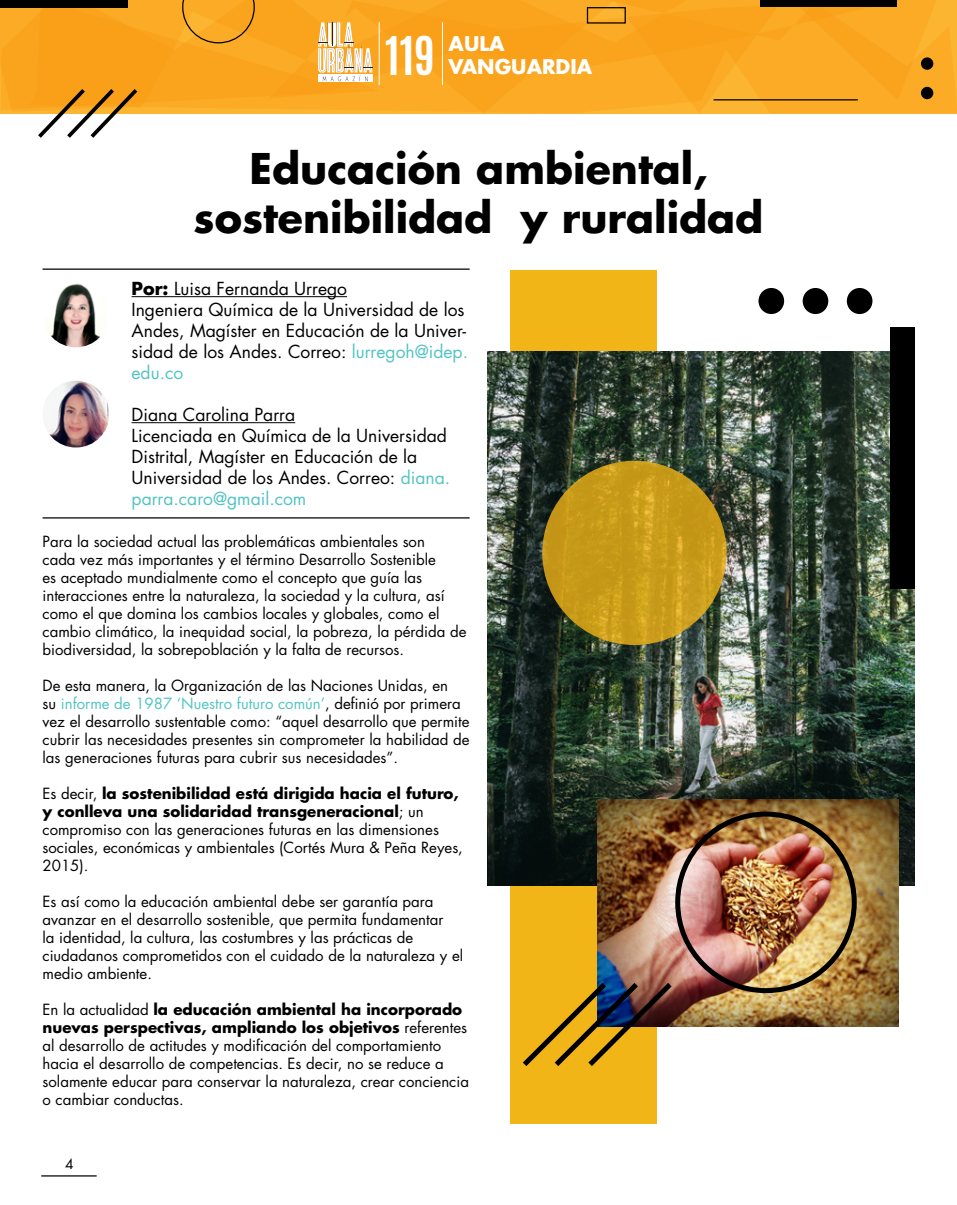
<style>
.page{position:relative;width:957px;height:1205px;background:#fff}
.page>*{position:absolute;margin:0;border:0;box-sizing:border-box;transform-origin:0 0}
.t1{font:700 44.62px "Antonio";color:#fff}
.t2{font:700 41.12px "Futura Std";color:#000}
.t3{font:700 19.75px "Futura Std";color:#fff}
.t4{font:17.5px/21px "Futura Std";color:#000}
.Parrafo_normal{font:15px/18px "Futura Std";color:#000}
.t5{font:13.75px "Futura Std";color:#000}
.s1{font-weight:700}
.s2{color:#52c3c4}
</style>
<div class="page">
<hr style="left:41px;top:1175px;width:56px;height:1px;background:#000">
<div style="left:510px;top:270px;width:146px;height:853px;background:#f2b517"></div>
<div style="left:0;top:0;width:939px;height:113px;background:#faa41d"></div>
<div style="left:921px;top:57px;width:12px;height:13px;background:#000;border-radius:50%"></div>
<div style="left:921px;top:87px;width:12px;height:12px;background:#000;border-radius:50%"></div>
<div style="left:587px;top:7px;width:39px;height:17px;border:1px solid #000"></div>
<hr style="left:713px;top:99px;width:145px;height:1px;background:#000">
<div style="left:318px;top:75px;width:54px;height:7px;background:#fff"></div>
<svg style="left:318px;top:22px;width:55px;height:59px"></svg>
<hr style="left:379px;top:22px;width:1px;height:63px;background:#fff">
<hr style="left:442px;top:22px;width:1px;height:63px;background:#fff">
<svg style="left:34px;top:85px;width:107px;height:53px"></svg>
<svg style="left:182px;top:0;width:73px;height:43px;background:#eea222"></svg>
<div style="left:0;top:0;width:128px;height:7px;background:#000"></div>
<div style="left:760px;top:0;width:136px;height:6px;background:#000"></div>
<hr style="left:132px;top:296px;width:215px;height:1px;background:#000">
<hr style="left:132px;top:422px;width:163px;height:1px;background:#000">
<img style="left:43px;top:280px;width:66px;height:67px;border-radius:33px">
<img style="left:43px;top:381px;width:66px;height:66px;border-radius:33px">
<hr style="left:43px;top:517px;width:426px;height:1px;background:#000">
<hr style="left:43px;top:268px;width:426px;height:2px;background:#000">
<img style="left:487px;top:352px;width:427px;height:533px">
<img style="left:597px;top:799px;width:301px;height:227px">
<svg style="left:523px;top:977px;width:154px;height:94px"></svg>
<div style="left:758px;top:288px;width:26px;height:26px;background:#000;border-radius:50%"></div>
<div style="left:802px;top:288px;width:26px;height:26px;background:#000;border-radius:50%"></div>
<div style="left:847px;top:288px;width:25px;height:26px;background:#000;border-radius:50%"></div>
<div style="left:890px;top:327px;width:24px;height:261px;background:#000"></div>
<div style="left:675px;top:811px;width:181px;height:182px;border:5px solid #000;border-radius:50%"></div>
<svg style="left:542px;top:461px;width:184px;height:184px;background:#c89b1a"></svg>
<p class="t1" style="left:385px;top:22px;width:52px">119</p>
<p class="t3" style="left:449px;top:30px;width:57px">AULA</p>
<p class="t3" style="left:449px;top:54px;width:145px">VANGUARDIA</p>
<p class="t2" style="left:249px;top:141px;width:459px">Educación ambiental,</p>
<p class="t2" style="left:194px;top:191px;width:571px">sostenibilidad y ruralidad</p>
<p class="t4" style="left:132px;top:278px;width:217px"><span class="s1">Por:</span> Luisa Fernanda Urrego</p>
<p class="t4" style="left:132px;top:299px;width:338px">Ingeniera Química de la Universidad de los Andes, Magíster en Educación de la Univer&shy;sidad de los Andes. Correo: <span class="s2">lurregoh@idep. edu.co</span></p>
<p class="t4" style="left:132px;top:404px;width:165px">Diana Carolina Parra</p>
<p class="t4" style="left:132px;top:425px;width:320px">Licenciada en Química de la Universidad Distrital, Magíster en Educación de la Universidad de los Andes. Correo: <span class="s2">diana. parra.caro@gmail.com</span></p>
<p class="Parrafo_normal" style="left:43px;top:533px;width:425px">Para la sociedad actual las problemáticas ambientales son<br>cada vez más importantes y el término Desarrollo Sostenible<br>es aceptado mundialmente como el concepto que guía las interacciones entre la naturaleza, la sociedad y la cultura, así como el que domina los cambios locales y globales, como el cambio climático, la inequidad social, la pobreza, la pérdida de biodiversidad, la sobrepoblación y la falta de recursos.</p>
<p class="Parrafo_normal" style="left:43px;top:677px;width:428px">De esta manera, la Organización de las Naciones Unidas, en<br>su <span class="s2">informe de 1987 ‘Nuestro futuro común’</span>, definió por primera vez el desarrollo sustentable como: “aquel desarrollo que permite cubrir las necesidades presentes sin comprometer la habilidad de las generaciones futuras para cubrir sus necesidades”.</p>
<p class="Parrafo_normal" style="left:43px;top:785px;width:422px">Es decir, <span class="s1">la sostenibilidad está dirigida hacia el futuro, y conlleva una solidaridad transgeneracional</span>; un compromiso con las generaciones futuras en las dimensiones sociales, económicas y ambientales (Cortés Mura &amp; Peña Reyes, 2015).</p>
<p class="Parrafo_normal" style="left:43px;top:893px;width:422px">Es así como la educación ambiental debe ser garantía para avanzar en el desarrollo sostenible, que permita fundamentar<br>la identidad, la cultura, las costumbres y las prácticas de ciudadanos comprometidos con el cuidado de la naturaleza y el medio ambiente.</p>
<p class="Parrafo_normal" style="left:43px;top:1001px;width:428px">En la actualidad <span class="s1">la educación ambiental ha incorporado nuevas perspectivas, ampliando los objetivos</span> referentes al desarrollo de actitudes y modificación del comportamiento hacia el desarrollo de competencias. Es decir, no se reduce a solamente educar para conservar la naturaleza, crear conciencia o cambiar conductas.</p>
<p class="t5" style="left:65px;top:1155px;width:10px">4</p>
</div>
